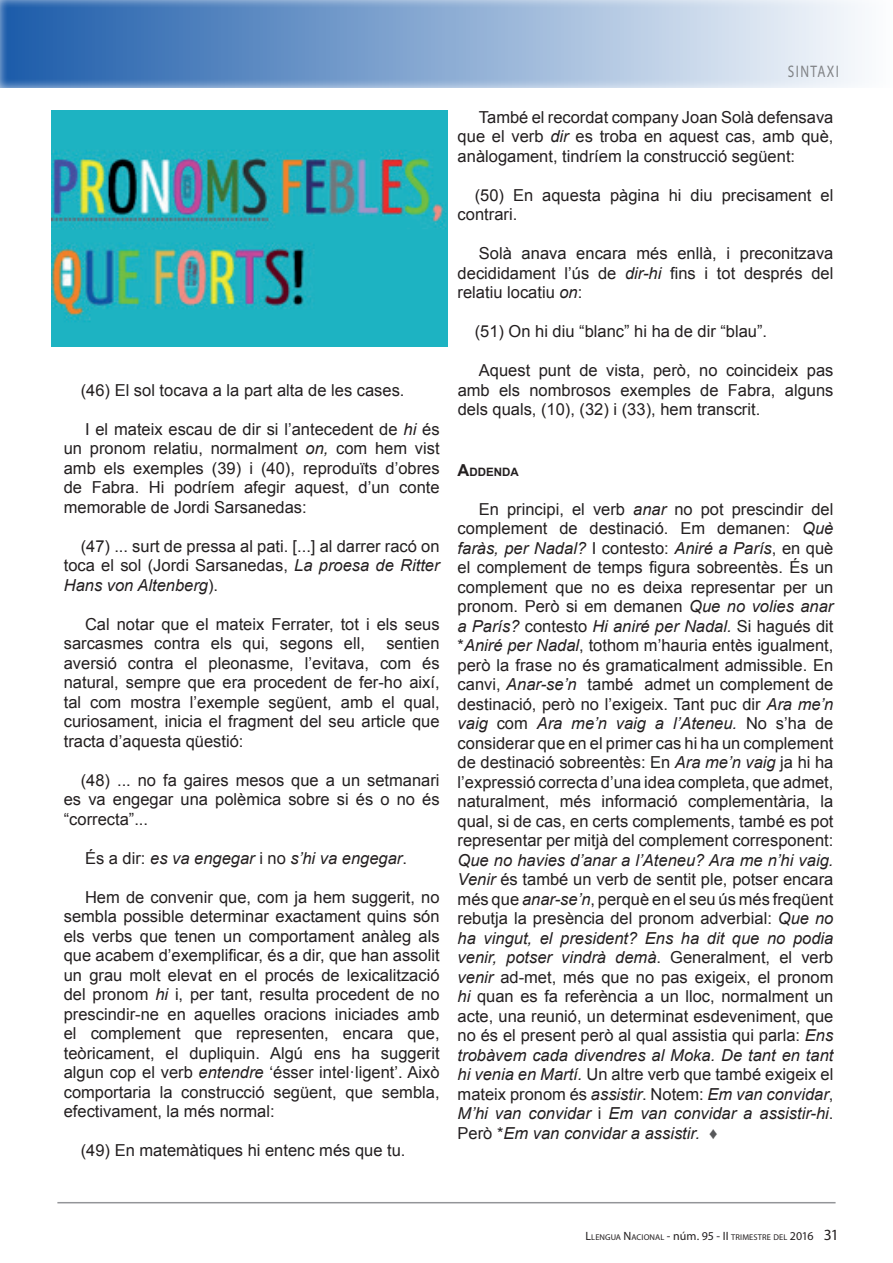
<style>
.page{position:relative;width:893px;height:1263px;background:#fff}
.page>*{position:absolute;margin:0;border:0;box-sizing:border-box;transform-origin:0 0}
.t1{font:16.8px "Myriad Pro";letter-spacing:.105em;color:#808285;scale:.79 1}
.t2{font:16.5px/19.5px "Arial";color:#231f20;text-align:justify}
.t3{font:italic 16.5px "Arial";color:#231f20}
.t4{font:700 11.55px "Arial";color:#231f20}
.t5{font:8.4px "Myriad Pro";letter-spacing:.015em;color:#231f20}
.s1{font-style:italic}
.s2{font-style:normal}
.s3{font-size:16.5px}
.s4{color:#57585a}
.s5{font-size:12px}
.s6{font-size:15.6px}
</style>
<div class="page">
<div style="left:0;top:0;width:893px;height:91px;background:#fff;opacity:.75"></div>
<hr style="left:57px;top:1202px;width:779px;height:1px;background:#939598">
<img style="left:51px;top:111px;width:396px;height:235px">
<p class="t2" style="left:81px;top:380px;width:325px">(46) El sol tocava a la part alta de les cases.</p>
<p class="t2" style="left:64px;top:419px;width:377px;text-indent:21px">I el mateix escau de dir si l’antecedent de <span class="s1">hi</span> és un pronom relatiu, normalment <span class="s1">on,</span> com hem vist amb els exemples (39) i (40), reproduïts d’obres de Fabra. Hi podríem afegir aquest, d’un conte memorable de Jordi Sarsanedas:</p>
<p class="t2" style="left:64px;top:536px;width:377px;text-indent:17px">(47) ... surt de pressa al pati. [...] al darrer racó on toca el sol (Jordi Sarsanedas, <span class="s1">La proesa de Ritter Hans von Altenberg</span>).</p>
<p class="t2" style="left:64px;top:614px;width:377px;text-indent:21px">Cal notar que el mateix Ferrater, tot i els seus sarcasmes contra els qui, segons ell,</p>
<p class="t2" style="left:64px;top:634px;width:377px;text-indent:323px">sentien aversió contra el pleonasme, l’evitava, com és natural, sempre que era procedent de fer-ho així, tal com mostra l’exemple següent, amb el qual, curiosament, inicia el fragment del seu article que tracta d’aquesta qüestió:</p>
<p class="t2" style="left:64px;top:770px;width:377px;text-indent:17px">(48) ... no fa gaires mesos que a un setmanari es va engegar una polèmica sobre si és o no és “correcta”...</p>
<p class="t3" style="left:85px;top:847px;width:323px"><span class="s2">És a dir:</span> es va engegar <span class="s2">i no</span> s’hi va engegar<span class="s2">.</span></p>
<p class="t2" style="left:64px;top:887px;width:377px;text-indent:21px">Hem de convenir que, com ja hem suggerit, no sembla possible determinar exactament quins són els verbs que tenen un comportament anàleg als que acabem d’exemplificar, és a dir, que han assolit un grau molt elevat en el procés de lexicalització del pronom <span class="s1">hi</span> i, per tant, resulta procedent de no prescindir-ne en aquelles oracions iniciades amb el complement que representen, encara que, teòricament, el dupliquin. Algú ens ha suggerit algun cop el verb <span class="s1">entendre</span> ‘ésser intel·ligent’. Això comportaria la construcció següent, que sembla, efectivament, la més normal:</p>
<p class="t2" style="left:81px;top:1141px;width:326px">(49) En matemàtiques hi entenc més que tu.</p>
<p class="t1" style="left:788px;top:61px;width:66px">SINTAXI</p>
<p class="t2" style="left:458px;top:107px;width:377px;text-indent:21px">També el recordat company Joan Solà defensava que el verb <span class="s1">dir</span> es troba en aquest cas, amb què, anàlogament, tindríem la construcció següent:</p>
<p class="t2" style="left:458px;top:185px;width:377px;text-indent:17px">(50) En aquesta pàgina hi diu precisament el contrari.</p>
<p class="t2" style="left:458px;top:244px;width:377px;text-indent:21px">Solà anava encara més enllà, i preconitzava decididament l’ús de <span class="s1">dir-hi</span> fins i tot després del relatiu locatiu <span class="s1">on</span>:</p>
<p class="t2" style="left:475px;top:322px;width:294px">(51) On hi diu “blanc” hi ha de dir “blau”.</p>
<p class="t2" style="left:458px;top:361px;width:377px;text-indent:21px">Aquest punt de vista, però, no coincideix pas amb els nombrosos exemples de Fabra, alguns dels quals, (10), (32) i (33), hem transcrit.</p>
<p class="t4" style="left:458px;top:464px;width:63px"><span class="s3">A</span>DDENDA</p>
<p class="t2" style="left:458px;top:499px;width:377px;text-indent:21px">En principi, el verb <span class="s1">anar</span> no pot prescindir del complement de destinació. Em demanen: <span class="s1">Què faràs, per Nadal?</span> I contesto: <span class="s1">Aniré a París</span>, en què el complement de temps figura sobreentès. És un complement que no es deixa representar per un pronom. Però si em demanen <span class="s1">Que no volies anar a París?</span> contesto <span class="s1">Hi aniré per Nadal.</span> Si hagués dit *<span class="s1">Aniré per Nadal</span>, tothom m’hauria entès igualment, però la frase no és gramaticalment admissible. En canvi, <span class="s1">Anar-se’n</span> també admet un complement de destinació, però no l’exigeix. Tant puc dir <span class="s1">Ara me’n vaig</span> com <span class="s1">Ara me’n vaig a l’Ateneu.</span> No s’ha de considerar que en el primer cas hi ha un complement de destinació sobreentès: En <span class="s1">Ara me’n vaig</span> ja hi ha l’expressió correcta d’una idea completa, que admet, naturalment, més informació complementària, la qual, si de cas, en certs complements, també es pot representar per mitjà del complement corresponent:</p>
<p class="t2" style="left:458px;top:850px;width:377px"><span class="s1">Que no havies d’anar a l’Ateneu? Ara me n’hi vaig.<br>Venir</span> és també un verb de sentit ple, potser encara més que <span class="s1">anar-se’n</span>, perquè en el seu ús més freqüent rebutja la presència del pronom adverbial: <span class="s1">Que no ha vingut, el president? Ens ha dit que no podia venir, potser vindrà demà</span>. Generalment, el verb <span class="s1">venir</span> ad-met, més que no pas exigeix, el pronom <span class="s1">hi</span> quan es fa referència a un lloc, normalment un acte, una reunió, un determinat esdeveniment, que no és el present però al qual assistia qui parla: <span class="s1">Ens trobàvem cada divendres al Moka. De tant en tant hi venia en Martí.</span> Un altre verb que també exigeix el mateix pronom és <span class="s1">assistir</span>. Notem: <span class="s1">Em van convidar</span>, <span class="s1">M’hi van convidar</span> i <span class="s1">Em van convidar a assistir-hi</span>.<br>Però *<span class="s1">Em van convidar a assistir.</span> <span class="s4">♦</span></p>
<p class="t5" style="left:585px;top:1232px;width:255px"><span class="s5">L</span>LENGUA <span class="s5">N</span>ACIONAL <span class="s5">- núm. 95 -</span> <span class="s5">II</span> TRIMESTRE DEL <span class="s5">2016</span> <span class="s6">31</span></p>
</div>
